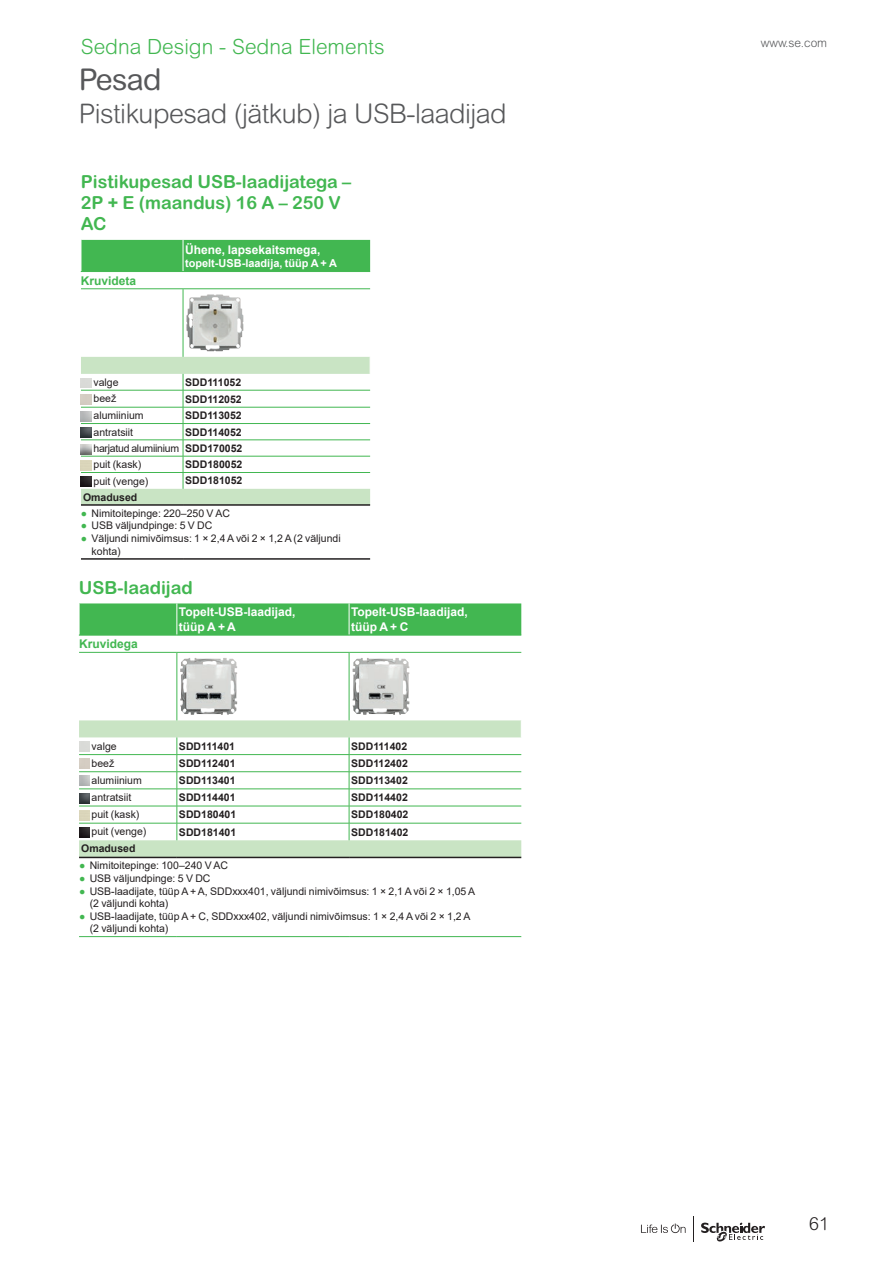
<style>
.page{position:relative;width:893px;height:1263px;background:#fff}
.page>*{position:absolute;margin:0;border:0;box-sizing:border-box;transform-origin:0 0}
.t1{font:30px "Arial Rounded MT Pro";letter-spacing:-.02em;color:#57585a}
.t2{font:300 27px "Arial Rounded MT Pro";letter-spacing:-.02em;color:#57585a}
.t3{font:300 21px "Arial Rounded MT Pro";color:#42b751}
.t4{font:700 18px/21px "Arial Rounded MT Pro";color:#42b751}
.t5{font:300 18px "Arial Rounded MT Pro";color:#231f20}
.t6{font:700 12px/14.4px "Arial";color:#fff}
.t7{font:700 12px "Arial";color:#42b751}
.t8{font:300 12px "Arial Rounded MT Pro";color:#57585a}
.t9{font:700 10.95px "Arial";color:#fff}
.t10{font:10.5px/12.6px "Arial";color:#231f20}
.t11{font:700 10.5px "Arial";color:#231f20}
.s1{font-weight:700}
.s2{color:#42b751}
</style>
<div class="page">
<svg style="left:641px;top:1223px;width:45px;height:10px"></svg>
<svg style="left:701px;top:1222px;width:64px;height:20px"></svg>
<svg style="left:693px;top:1216px;width:1px;height:26px"></svg>
<div style="left:82px;top:240px;width:288px;height:31px;background:#42b751"></div>
<hr style="left:81px;top:558px;width:102px;height:2px;background:#231f20">
<hr style="left:183px;top:558px;width:187px;height:2px;background:#231f20">
<hr style="left:183px;top:289px;width:1px;height:68px;background:#42b751">
<hr style="left:183px;top:240px;width:1px;height:31px;background:#fff">
<hr style="left:81px;top:271px;width:102px;height:1px;background:#42b751">
<hr style="left:183px;top:271px;width:187px;height:1px;background:#42b751">
<hr style="left:81px;top:288px;width:102px;height:1px;background:#42b751">
<hr style="left:183px;top:288px;width:187px;height:1px;background:#42b751">
<hr style="left:81px;top:504px;width:102px;height:2px;background:#231f20">
<hr style="left:183px;top:504px;width:187px;height:2px;background:#231f20">
<img style="left:186px;top:295px;width:21px;height:53px">
<svg style="left:81px;top:357px;width:290px;height:148px"></svg>
<div style="left:80px;top:603px;width:441px;height:32px;background:#42b751"></div>
<svg style="left:79px;top:720px;width:442px;height:137px"></svg>
<hr style="left:349px;top:603px;width:1px;height:32px;background:#fff">
<hr style="left:177px;top:653px;width:1px;height:67px;background:#42b751">
<hr style="left:349px;top:653px;width:1px;height:67px;background:#42b751">
<hr style="left:79px;top:754px;width:98px;height:1px;background:#42b751">
<hr style="left:79px;top:771px;width:98px;height:1px;background:#42b751">
<hr style="left:79px;top:806px;width:98px;height:1px;background:#42b751">
<hr style="left:79px;top:823px;width:98px;height:1px;background:#42b751">
<svg style="left:177px;top:737px;width:1px;height:103px"></svg>
<hr style="left:177px;top:754px;width:172px;height:1px;background:#42b751">
<hr style="left:349px;top:754px;width:172px;height:1px;background:#42b751">
<hr style="left:177px;top:771px;width:172px;height:1px;background:#42b751">
<hr style="left:349px;top:771px;width:172px;height:1px;background:#42b751">
<hr style="left:79px;top:789px;width:98px;height:1px;background:#42b751">
<hr style="left:177px;top:789px;width:172px;height:1px;background:#42b751">
<hr style="left:349px;top:789px;width:172px;height:1px;background:#42b751">
<hr style="left:177px;top:806px;width:172px;height:1px;background:#42b751">
<hr style="left:349px;top:806px;width:172px;height:1px;background:#42b751">
<hr style="left:177px;top:823px;width:172px;height:1px;background:#42b751">
<hr style="left:349px;top:823px;width:172px;height:1px;background:#42b751">
<svg style="left:349px;top:737px;width:1px;height:103px"></svg>
<hr style="left:79px;top:857px;width:98px;height:1px;background:#231f20">
<hr style="left:177px;top:857px;width:172px;height:1px;background:#231f20">
<hr style="left:349px;top:857px;width:172px;height:1px;background:#231f20">
<hr style="left:177px;top:603px;width:1px;height:32px;background:#fff">
<hr style="left:79px;top:635px;width:98px;height:1px;background:#42b751">
<hr style="left:177px;top:635px;width:172px;height:1px;background:#42b751">
<hr style="left:349px;top:635px;width:172px;height:1px;background:#42b751">
<hr style="left:79px;top:652px;width:98px;height:1px;background:#42b751">
<hr style="left:177px;top:652px;width:172px;height:1px;background:#42b751">
<hr style="left:349px;top:652px;width:172px;height:1px;background:#42b751">
<hr style="left:79px;top:936px;width:98px;height:1px;background:#42b751">
<hr style="left:177px;top:936px;width:172px;height:1px;background:#42b751">
<hr style="left:349px;top:936px;width:172px;height:1px;background:#42b751">
<img style="left:180px;top:658px;width:15px;height:57px">
<img style="left:352px;top:658px;width:44px;height:56px">
<svg style="left:79px;top:742px;width:10px;height:9px"></svg>
<svg style="left:79px;top:759px;width:10px;height:10px"></svg>
<svg style="left:79px;top:776px;width:10px;height:10px"></svg>
<svg style="left:79px;top:793px;width:10px;height:10px"></svg>
<svg style="left:79px;top:810px;width:10px;height:10px"></svg>
<svg style="left:79px;top:827px;width:10px;height:10px"></svg>
<h3 class="t3" style="left:81px;top:34px;width:305px">Sedna Design - Sedna Elements</h3>
<h1 class="t1" style="left:79px;top:62px;width:84px">Pesad</h1>
<h2 class="t2" style="left:79px;top:97px;width:429px">Pistikupesad (jätkub) ja USB-laadijad</h2>
<h3 class="t4" style="left:81px;top:171px;width:272px">Pistikupesad USB-laadijatega –<br>2P + E (maandus) 16 A – 250 V<br>AC</h3>
<p class="t6" style="left:185px;top:242px;width:137px">Ühene, lapsekaitsmega,</p>
<p class="t9" style="left:185px;top:255px;width:153px">topelt-USB-laadija, tüüp A + A</p>
<p class="t7" style="left:81px;top:272px;width:57px">Kruvideta</p>
<p class="t10" style="left:94px;top:376px;width:27px">valge</p>
<p class="t11" style="left:185px;top:375px;width:58px">SDD111052</p>
<p class="t10" style="left:94px;top:392px;width:24px">beež</p>
<p class="t11" style="left:185px;top:391px;width:58px">SDD112052</p>
<p class="t10" style="left:94px;top:409px;width:52px">alumiinium</p>
<p class="t11" style="left:185px;top:408px;width:58px">SDD113052</p>
<p class="t10" style="left:94px;top:425px;width:41px">antratsiit</p>
<p class="t10" style="left:94px;top:424px;width:150px;line-height:16.4px;text-align:justify;text-indent:92px"><span class="s1">SDD114052 </span>harjatud alumiinium <span class="s1">SDD170052 </span>puit (kask)</p>
<p class="t11" style="left:185px;top:457px;width:59px">SDD180052</p>
<p class="t10" style="left:94px;top:474px;width:56px">puit (venge)</p>
<p class="t11" style="left:185px;top:473px;width:59px">SDD181052</p>
<p class="t11" style="left:83px;top:490px;width:56px">Omadused</p>
<p class="t10" style="left:81px;top:507px;width:150px"><span class="s2">●</span> Nimitoitepinge: 220–250 V AC</p>
<p class="t10" style="left:81px;top:519px;width:133px"><span class="s2">●</span> USB väljundpinge: 5 V DC</p>
<p class="t10" style="left:92px;top:532px;width:251px;text-indent:-11px"><span class="s2">●</span> Väljundi nimivõimsus: 1 × 2,4 A või 2 × 1,2 A (2 väljundi kohta)</p>
<h3 class="t4" style="left:79px;top:577px;width:115px">USB-laadijad</h3>
<p class="t6" style="left:179px;top:605px;width:118px">Topelt-USB-laadijad, tüüp A + A</p>
<p class="t6" style="left:351px;top:605px;width:118px">Topelt-USB-laadijad, tüüp A + C</p>
<p class="t7" style="left:79px;top:635px;width:60px">Kruvidega</p>
<p class="t10" style="left:92px;top:739px;width:27px">valge</p>
<p class="t11" style="left:179px;top:739px;width:58px">SDD111401</p>
<p class="t11" style="left:351px;top:739px;width:58px">SDD111402</p>
<p class="t10" style="left:92px;top:757px;width:24px">beež</p>
<p class="t11" style="left:179px;top:756px;width:58px">SDD112401</p>
<p class="t11" style="left:351px;top:756px;width:58px">SDD112402</p>
<p class="t10" style="left:92px;top:774px;width:52px">alumiinium</p>
<p class="t11" style="left:179px;top:773px;width:58px">SDD113401</p>
<p class="t11" style="left:351px;top:773px;width:58px">SDD113402</p>
<p class="t10" style="left:92px;top:791px;width:41px">antratsiit</p>
<p class="t11" style="left:179px;top:790px;width:58px">SDD114401</p>
<p class="t11" style="left:351px;top:790px;width:58px">SDD114402</p>
<p class="t10" style="left:92px;top:808px;width:49px">puit (kask)</p>
<p class="t11" style="left:179px;top:807px;width:59px">SDD180401</p>
<p class="t11" style="left:351px;top:807px;width:59px">SDD180402</p>
<p class="t10" style="left:92px;top:825px;width:56px">puit (venge)</p>
<p class="t11" style="left:179px;top:824px;width:59px">SDD181401</p>
<p class="t11" style="left:351px;top:824px;width:59px">SDD181402</p>
<p class="t11" style="left:81px;top:841px;width:56px">Omadused</p>
<p class="t10" style="left:79px;top:859px;width:150px"><span class="s2">●</span> Nimitoitepinge: 100–240 V AC</p>
<p class="t10" style="left:79px;top:872px;width:133px"><span class="s2">●</span> USB väljundpinge: 5 V DC</p>
<p class="t10" style="left:90px;top:884px;width:387px;text-indent:-11px"><span class="s2">●</span> USB-laadijate, tüüp A + A, SDDxxx401, väljundi nimivõimsus: 1 × 2,1 A või 2 × 1,05 A (2 väljundi kohta)</p>
<p class="t10" style="left:90px;top:910px;width:382px;text-indent:-11px"><span class="s2">●</span> USB-laadijate, tüüp A + C, SDDxxx402, väljundi nimivõimsus: 1 × 2,4 A või 2 × 1,2 A (2 väljundi kohta)</p>
<p class="t8" style="left:761px;top:36px;width:68px">www.se.com</p>
<h3 class="t5" style="left:809px;top:1213px;width:21px">61</h3>
</div>
